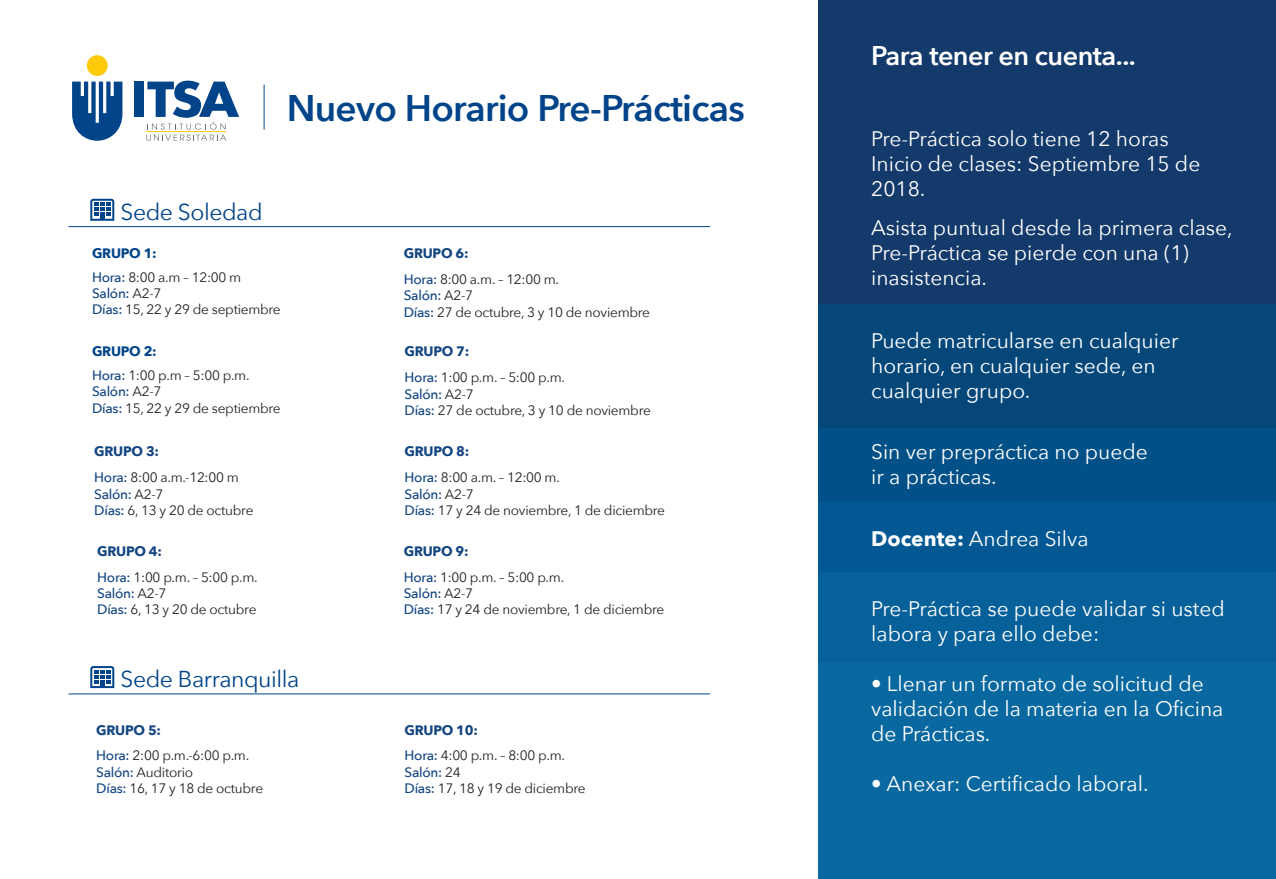
<style>
.page{position:relative;width:1276px;height:879px;background:#fff}
.page>*{position:absolute;margin:0;border:0;box-sizing:border-box;transform-origin:0 0}
.t1{font:600 37px "Avenir Next";letter-spacing:-.02em;color:#014489}
.t2{font:600 27px "Avenir Next";letter-spacing:-.02em;color:#fff}
.t3{font:23px "Avenir Next";letter-spacing:-.02em;color:#014489}
.t4{font:21px/25px "Avenir Next";color:#fff}
.t5{font:13.6px/16.4px "Avenir Next";letter-spacing:-.02em;color:#231f20}
.s1{font-weight:700;color:#014489}
.s2{font-weight:500;color:#134582}
.s3{font-weight:700;color:#134582}
.s4{font-weight:700}
</style>
<div class="page">
<hr style="left:68px;top:226px;width:642px;height:1px;background:#014489">
<div style="left:818px;top:0;width:458px;height:305px;background:#133a6a"></div>
<div style="left:818px;top:305px;width:458px;height:124px;background:#06477a"></div>
<div style="left:818px;top:428px;width:458px;height:74px;background:#015087"></div>
<div style="left:818px;top:502px;width:458px;height:70px;background:#015893"></div>
<div style="left:818px;top:573px;width:458px;height:306px;background:#09689f"></div>
<div style="left:87px;top:55px;width:21px;height:21px;background:#feca0a;border-radius:50%"></div>
<svg style="left:72px;top:82px;width:50px;height:59px"></svg>
<div style="left:134px;top:82px;width:9px;height:35px;background:#014489"></div>
<svg style="left:146px;top:81px;width:93px;height:60px"></svg>
<hr style="left:264px;top:85px;width:1px;height:44px;background:#014489">
<div style="left:818px;top:572px;width:458px;height:90px;background:#066099"></div>
<svg style="left:90px;top:199px;width:24px;height:22px"></svg>
<hr style="left:68px;top:693px;width:642px;height:1px;background:#014489">
<svg style="left:90px;top:666px;width:24px;height:22px"></svg>
<h1 class="t1" style="left:287px;top:77px;width:459px">Nuevo Horario Pre-Prácticas</h1>
<h3 class="t3" style="left:121px;top:192px;width:144px">Sede Soledad</h3>
<p class="t5" style="left:92px;top:241px;width:151px;line-height:23.6px"><span class="s1">GRUPO 1:<br></span><span class="s2">Hora:</span> 8:00 a.m – 12:00 m</p>
<p class="t5" style="left:92px;top:284px;width:190px"><span class="s2">Salón:</span> A2-7<br><span class="s2">Días:</span> 15, 22 y 29 de septiembre</p>
<p class="t5" style="left:92px;top:339px;width:159px;line-height:23.6px"><span class="s1">GRUPO 2:<br></span><span class="s2">Hora:</span> 1:00 p.m – 5:00 p.m.</p>
<p class="t5" style="left:92px;top:383px;width:190px"><span class="s2">Salón:</span> A2-7<br><span class="s2">Días:</span> 15, 22 y 29 de septiembre</p>
<p class="t5" style="left:94px;top:438px;width:146px;line-height:25.9px"><span class="s3">GRUPO 3:<br></span><span class="s2">Hora:</span> 8:00 a.m.-12:00 m</p>
<p class="t5" style="left:94px;top:485px;width:161px"><span class="s2">Salón:</span> A2-7<br><span class="s2">Días:</span> 6, 13 y 20 de octubre</p>
<p class="t5" style="left:97px;top:537px;width:162px;line-height:25.9px"><span class="s3">GRUPO 4:<br></span><span class="s2">Hora:</span> 1:00 p.m. – 5:00 p.m.</p>
<p class="t5" style="left:97px;top:584px;width:161px"><span class="s2">Salón:</span> A2-7<br><span class="s2">Días:</span> 6, 13 y 20 de octubre</p>
<p class="t5" style="left:404px;top:240px;width:157px;line-height:25.9px"><span class="s3">GRUPO 6:<br></span><span class="s2">Hora:</span> 8:00 a.m. – 12:00 m.</p>
<p class="t5" style="left:404px;top:287px;width:248px"><span class="s2">Salón:</span> A2-7<br><span class="s2">Días:</span> 27 de octubre, 3 y 10 de noviembre</p>
<p class="t5" style="left:404px;top:338px;width:162px;line-height:25.9px"><span class="s3">GRUPO 7:<br></span><span class="s2">Hora:</span> 1:00 p.m. – 5:00 p.m.</p>
<p class="t5" style="left:404px;top:385px;width:248px"><span class="s2">Salón:</span> A2-7<br><span class="s2">Días:</span> 27 de octubre, 3 y 10 de noviembre</p>
<p class="t5" style="left:404px;top:438px;width:157px;line-height:25.9px"><span class="s3">GRUPO 8:<br></span><span class="s2">Hora:</span> 8:00 a.m. – 12:00 m.</p>
<p class="t5" style="left:404px;top:485px;width:262px"><span class="s2">Salón:</span> A2-7<br><span class="s2">Días:</span> 17 y 24 de noviembre, 1 de diciembre</p>
<p class="t5" style="left:404px;top:537px;width:162px;line-height:25.9px"><span class="s3">GRUPO 9:<br></span><span class="s2">Hora:</span> 1:00 p.m. – 5:00 p.m.</p>
<p class="t5" style="left:404px;top:584px;width:262px"><span class="s2">Salón:</span> A2-7<br><span class="s2">Días:</span> 17 y 24 de noviembre, 1 de diciembre</p>
<h3 class="t3" style="left:121px;top:659px;width:180px">Sede Barranquilla</h3>
<p class="t5" style="left:96px;top:716px;width:154px;line-height:25.9px"><span class="s3">GRUPO 5:<br></span><span class="s2">Hora:</span> 2:00 p.m.-6:00 p.m.</p>
<p class="t5" style="left:96px;top:763px;width:168px"><span class="s2">Salón:</span> Auditorio<br><span class="s2">Días:</span> 16, 17 y 18 de octubre</p>
<p class="t5" style="left:404px;top:716px;width:162px;line-height:25.9px"><span class="s3">GRUPO 10:<br></span><span class="s2">Hora:</span> 4:00 p.m. – 8:00 p.m.</p>
<p class="t5" style="left:404px;top:763px;width:182px"><span class="s2">Salón:</span> 24<br><span class="s2">Días:</span> 17, 18 y 19 de diciembre</p>
<h2 class="t2" style="left:871px;top:32px;width:266px">Para tener en cuenta...</h2>
<h3 class="t4" style="left:871px;top:125px;width:331px">Pre-Práctica solo tiene 12 horas<br>Inicio de clases: Septiembre 15 de<br>2018.</h3>
<h3 class="t4" style="left:871px;top:214px;width:363px">Asista puntual desde la primera clase,<br>Pre-Práctica se pierde con una (1) inasistencia.</h3>
<h3 class="t4" style="left:871px;top:327px;width:309px">Puede matricularse en cualquier horario, en cualquier sede, en cualquier grupo.</h3>
<h3 class="t4" style="left:871px;top:438px;width:278px">Sin ver prepráctica no puede ir a prácticas.</h3>
<h3 class="t4" style="left:871px;top:525px;width:219px"><span class="s4">Docente:</span> Andrea Silva</h3>
<h3 class="t4" style="left:871px;top:595px;width:355px">Pre-Práctica se puede validar si usted labora y para ello debe:</h3>
<h3 class="t4" style="left:871px;top:670px;width:354px">• Llenar un formato de solicitud de validación de la materia en la Oficina de Prácticas.</h3>
<h3 class="t4" style="left:871px;top:770px;width:279px">• Anexar: Certificado laboral.</h3>
</div>
